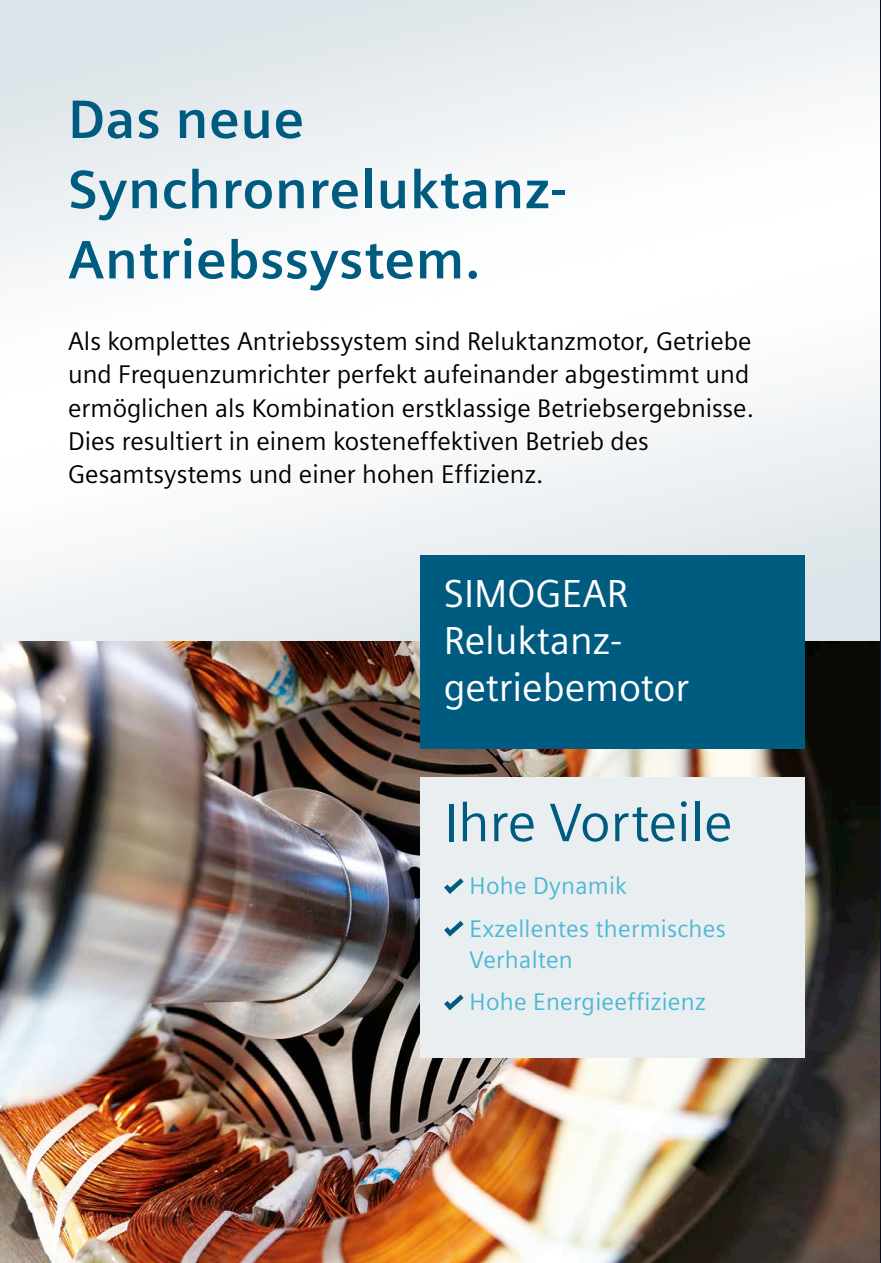
<style>
.page{position:relative;width:881px;height:1263px;background:#fff}
.page>*{position:absolute;margin:0;border:0;box-sizing:border-box;transform-origin:0 0}
.t1{font:700 54px/70.2px "Siemens Sans Global";letter-spacing:.01em;color:#005b81}
.t2{font:54px "Siemens Sans Global";color:#005b81}
.t3{font:39px/46.8px "Siemens Sans Global";color:#fff}
.t4{font:25.5px/33.2px "Siemens Sans Global";color:#000}
.t5{font:24px/42.6px "Siemens Sans Global";letter-spacing:.01em;color:#4db8d3}
</style>
<div class="page">
<img style="left:0;top:0;width:881px;height:1263px">
<div style="left:420px;top:555px;width:384px;height:193px;background:#005b81"></div>
<div style="left:420px;top:778px;width:384px;height:280px;background:#e9eef1"></div>
<svg style="left:444px;top:878px;width:20px;height:16px"></svg>
<svg style="left:444px;top:921px;width:20px;height:16px"></svg>
<svg style="left:444px;top:994px;width:20px;height:17px"></svg>
<h1 class="t1" style="left:68px;top:84px;width:500px">Das neue<br>Synchronreluktanz-<br>Antriebssystem.</h1>
<p class="t4" style="left:68px;top:326px;width:687px">Als komplettes Antriebssystem sind Reluktanzmotor, Getriebe und Frequenzumrichter perfekt aufeinander abgestimmt und ermöglichen als Kombination erstklassige Betriebsergebnisse.<br>Dies resultiert in einem kosteneffektiven Betrieb des Gesamtsystems und einer hohen Effizienz.</p>
<h2 class="t3" style="left:443px;top:572px;width:247px">SIMOGEAR<br>Reluktanz&shy;getriebemotor</h2>
<h1 class="t2" style="left:444px;top:783px;width:290px">Ihre Vorteile</h1>
<p class="t5" style="left:469px;top:865px;width:257px">Hohe Dynamik<br>Exzellentes thermisches</p>
<p class="t5" style="left:469px;top:939px;width:237px">Verhalten<br>Hohe Energieeffizienz</p>
</div>
